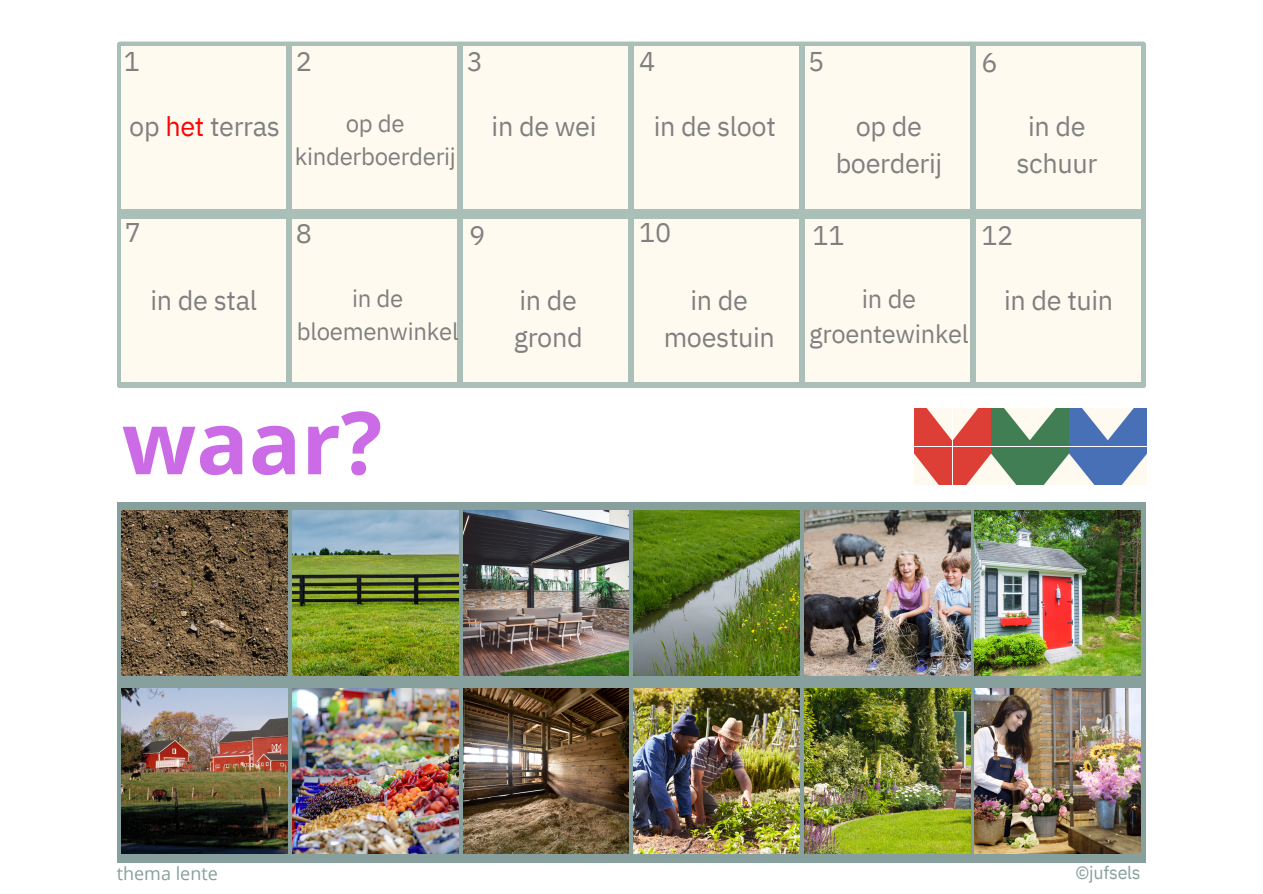
<style>
.page{position:relative;width:1263px;height:894px;background:#fff}
.page>*{position:absolute;margin:0;border:0;box-sizing:border-box;transform-origin:0 0}
.t1{font:700 87px "Open Sans";color:#cb6ce6}
.t2{font:27px/37.2px "IBM Plex Sans";letter-spacing:-.015em;color:#808080;text-align:center}
.t3{font:25.5px/34.8px "IBM Plex Sans";letter-spacing:-.015em;color:#808080;text-align:center}
.t4{font:24px/32.7px "IBM Plex Sans";letter-spacing:-.015em;color:#808080;text-align:center}
.t5{font:18px "Open Sans";color:#88a09d}
.t6{font:18px "IBM Plex Sans";letter-spacing:-.015em;color:#88a09d}
.s1{color:#f60707}
</style>
<div class="page">
<div style="left:117px;top:502px;width:1029px;height:360px;background:#88a09d"></div>
<img style="left:122px;top:510px;width:166px;height:165px">
<div style="left:117px;top:42px;width:1029px;height:346px;background:#aabfb8;border-radius:3px"></div>
<div style="left:121px;top:46px;width:165px;height:163px;background:#fffaf0"></div>
<div style="left:292px;top:46px;width:165px;height:163px;background:#fffaf0"></div>
<div style="left:463px;top:46px;width:165px;height:163px;background:#fffaf0"></div>
<div style="left:634px;top:46px;width:165px;height:163px;background:#fffaf0"></div>
<div style="left:805px;top:46px;width:165px;height:163px;background:#fffaf0"></div>
<div style="left:976px;top:46px;width:165px;height:163px;background:#fffaf0"></div>
<div style="left:121px;top:219px;width:165px;height:163px;background:#fffaf0"></div>
<div style="left:292px;top:219px;width:165px;height:163px;background:#fffaf0"></div>
<div style="left:463px;top:219px;width:165px;height:163px;background:#fffaf0"></div>
<div style="left:634px;top:219px;width:165px;height:163px;background:#fffaf0"></div>
<div style="left:805px;top:219px;width:165px;height:163px;background:#fffaf0"></div>
<div style="left:976px;top:219px;width:165px;height:163px;background:#fffaf0"></div>
<img style="left:914px;top:408px;width:115px;height:37px">
<img style="left:1031px;top:408px;width:37px;height:37px">
<img style="left:1070px;top:408px;width:37px;height:37px">
<img style="left:1109px;top:408px;width:37px;height:37px">
<img style="left:914px;top:448px;width:115px;height:36px">
<img style="left:1031px;top:448px;width:37px;height:36px">
<img style="left:1070px;top:448px;width:37px;height:36px">
<img style="left:1109px;top:448px;width:37px;height:36px">
<img style="left:292px;top:510px;width:166px;height:165px">
<img style="left:463px;top:510px;width:166px;height:165px">
<img style="left:634px;top:510px;width:165px;height:165px">
<img style="left:804px;top:510px;width:166px;height:165px">
<img style="left:975px;top:510px;width:166px;height:165px">
<img style="left:122px;top:688px;width:166px;height:164px">
<img style="left:292px;top:688px;width:166px;height:164px">
<img style="left:463px;top:688px;width:166px;height:164px">
<img style="left:634px;top:688px;width:165px;height:164px">
<img style="left:804px;top:688px;width:166px;height:164px">
<img style="left:975px;top:688px;width:166px;height:164px">
<p class="t2" style="left:124px;top:42px;width:18px">1</p>
<p class="t2" style="left:296px;top:42px;width:18px">2</p>
<p class="t2" style="left:467px;top:42px;width:18px">3</p>
<p class="t2" style="left:639px;top:42px;width:18px">4</p>
<h2 class="t2" style="left:808px;top:42px;width:18px">5</h2>
<h3 class="t2" style="left:981px;top:43px;width:18px">6</h3>
<p class="t2" style="left:129px;top:107px;width:152px">op <span class="s1">het</span> terras</p>
<p class="t4" style="left:295px;top:107px;width:163px">op de kinderboerderij</p>
<p class="t2" style="left:492px;top:107px;width:106px">in de wei</p>
<p class="t2" style="left:654px;top:107px;width:124px">in de sloot</p>
<p class="t2" style="left:836px;top:107px;width:108px">op de boerderij</p>
<p class="t2" style="left:1016px;top:107px;width:82px">in de schuur</p>
<h2 class="t2" style="left:125px;top:213px;width:18px">7</h2>
<h2 class="t2" style="left:296px;top:214px;width:18px">8</h2>
<h2 class="t2" style="left:469px;top:217px;width:18px">9</h2>
<h2 class="t2" style="left:639px;top:213px;width:34px">10</h2>
<h1 class="t2" style="left:812px;top:217px;width:34px">11</h1>
<p class="t2" style="left:981px;top:217px;width:34px">12</p>
<p class="t2" style="left:150px;top:281px;width:108px">in de stal</p>
<p class="t4" style="left:297px;top:281px;width:163px">in de bloemenwinkel</p>
<p class="t2" style="left:514px;top:281px;width:70px;text-align:left">in de grond</p>
<p class="t2" style="left:664px;top:281px;width:113px">in de moestuin</p>
<p class="t3" style="left:809px;top:281px;width:161px">in de groentewinkel</p>
<p class="t2" style="left:1004px;top:281px;width:111px">in de tuin</p>
<p class="t1" style="left:122px;top:381px;width:262px">waar?</p>
<p class="t5" style="left:117px;top:860px;width:103px">thema lente</p>
<p class="t6" style="left:1075px;top:860px;width:67px">©jufsels</p>
</div>
